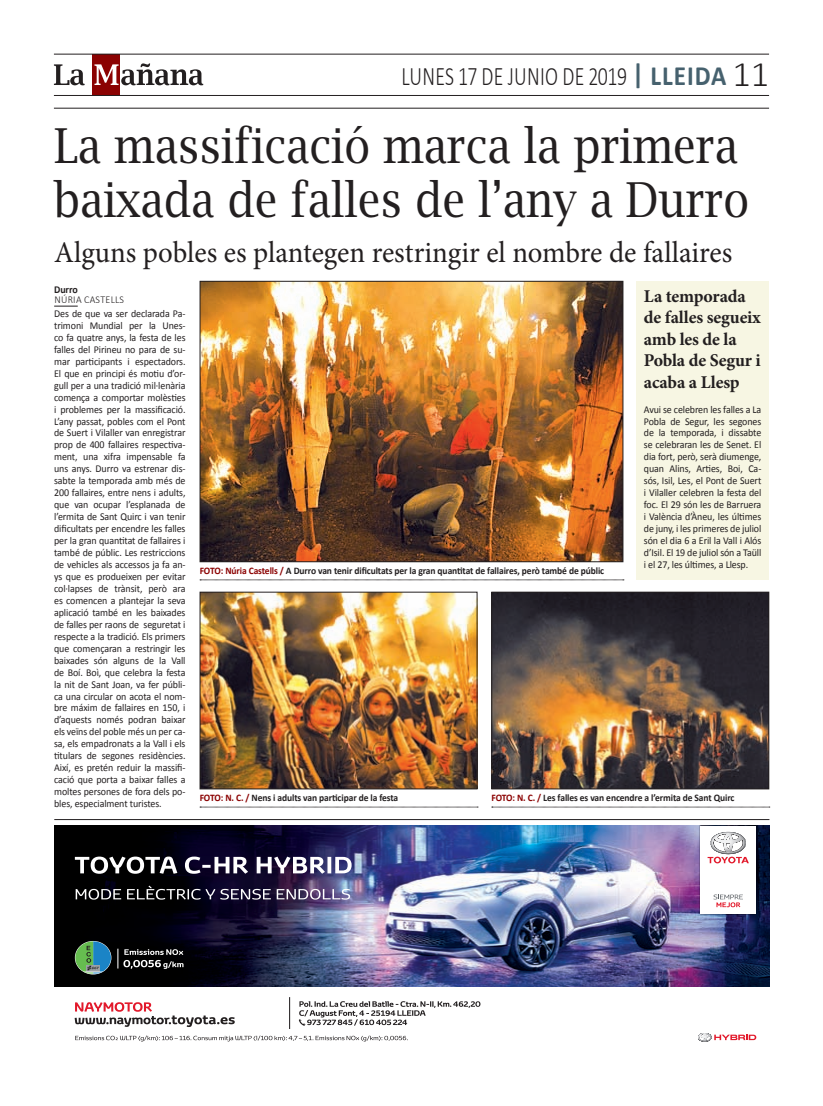
<style>
.page{position:relative;width:823px;height:1106px;background:#fff}
.page>*{position:absolute;margin:0;border:0;box-sizing:border-box;transform-origin:0 0}
.t1{font:48px/54px "Lucida Bright";color:#231f20;scale:.89 1}
.t2{font:30px "Minion Pro";color:#231f20;scale:.96 1}
.t3{font:300 26.8px "Calibri";letter-spacing:.015em;color:#231f20;scale:.74 1}
.t4{font:700 18px/21.6px "Minion Pro";letter-spacing:-.005em;color:#231f20}
.t5{font:10.5px/12px "Calibri";letter-spacing:-.01em;color:#231f20;text-align:justify;scale:.95 1}
.t6{font:300 10.5px/10px "Calibri";letter-spacing:.03em;color:#231f20;scale:.95 1}
.t7{font:700 10px "Calibri";letter-spacing:-.01em;color:#231f20;scale:.95 1}
.s1{font-weight:700;font-size:28px;color:#46616e}
.s2{font-size:36px}
.s3{font-weight:700}
.s4{color:#8b0202}
</style>
<div class="page">
<svg style="left:54px;top:306px;width:24px;height:1px"></svg>
<hr style="left:54px;top:108px;width:714px;height:1px;background:#231f20">
<svg style="left:200px;top:579px;width:423px;height:1px"></svg>
<img style="left:202px;top:283px;width:418px;height:277px">
<div style="left:200px;top:281px;width:422px;height:281px;border:1px solid #231f20"></div>
<svg style="left:200px;top:806px;width:278px;height:1px"></svg>
<img style="left:202px;top:594px;width:273px;height:193px">
<div style="left:200px;top:592px;width:277px;height:197px;border:1px solid #231f20"></div>
<svg style="left:491px;top:806px;width:278px;height:1px"></svg>
<img style="left:493px;top:594px;width:273px;height:193px">
<div style="left:491px;top:592px;width:277px;height:197px;border:1px solid #231f20"></div>
<div style="left:93px;top:54px;width:27px;height:41px;background:#8b0202"></div>
<svg style="left:94px;top:63px;width:109px;height:22px"></svg>
<svg style="left:54px;top:64px;width:31px;height:21px"></svg>
<hr style="left:54px;top:95px;width:714px;height:1px;background:#231f20">
<hr style="left:54px;top:54px;width:714px;height:1px;background:#231f20">
<div style="left:635px;top:281px;width:133px;height:299px;background:#f7f6e3"></div>
<img style="left:54px;top:825px;width:715px;height:162px">
<svg style="left:76px;top:885px;width:274px;height:14px;background:#494457"></svg>
<svg style="left:75px;top:856px;width:276px;height:17px"></svg>
<svg style="left:75px;top:1035px;width:332px;height:6px"></svg>
<svg style="left:75px;top:941px;width:36px;height:33px"></svg>
<svg style="left:118px;top:948px;width:65px;height:20px"></svg>
<hr style="left:289px;top:997px;width:1px;height:32px;background:#231f20">
<svg style="left:75px;top:1002px;width:159px;height:25px"></svg>
<svg style="left:298px;top:1001px;width:182px;height:24px"></svg>
<img style="left:698px;top:825px;width:59px;height:90px">
<div style="left:700px;top:825px;width:55px;height:88px;background:#fff"></div>
<svg style="left:707px;top:832px;width:41px;height:31px"></svg>
<svg style="left:713px;top:894px;width:29px;height:13px"></svg>
<svg style="left:698px;top:1033px;width:57px;height:8px"></svg>
<hr style="left:54px;top:819px;width:715px;height:1px;background:#231f20">
<p class="t3" style="left:401px;top:60px;width:498px">LUNES 17 DE JUNIO DE 2019 <span class="s1">| LLEIDA</span> <span class="s2">11</span></p>
<p class="t1" style="left:54px;top:119px;width:782px">La massificació marca la primera baixada de falles de l’any a Durro</p>
<p class="t2" style="left:54px;top:232px;width:707px">Alguns pobles es plantegen restringir el nombre de fallaires</p>
<p class="t6" style="left:54px;top:284px;width:75px"><span class="s3">Durro<br></span>NÚRIA CASTELLS</p>
<p class="t5" style="left:54px;top:307px;width:140px">Des de que va ser declarada Pa&shy;trimoni Mundial per la Unes&shy;co fa quatre anys, la festa de les falles del Pirineu no para de su&shy;mar participants i espectadors.<br>El que en principi és motiu d’or&shy;gull per a una tradició mil·lenària comença a comportar molèsties i problemes per la massificació.<br>L’any passat, pobles com el Pont de Suert i Vilaller van enregistrar prop de 400 fallaires respectiva&shy;ment, una xifra impensable fa uns anys. Durro va estrenar dis&shy;sabte la temporada amb més de 200 fallaires, entre nens i adults, que van ocupar l’esplanada de l’ermita de Sant Quirc i van tenir dificultats per encendre les falles per la gran quantitat de fallaires i també de públic. Les restriccions de vehicles als accessos ja fa an&shy;ys que es produeixen per evitar col·lapses de trànsit, però ara es comencen a plantejar la seva aplicació també en les baixades de falles per raons de seguretat i respecte a la tradició. Els primers que començaran a restringir les baixades són alguns de la Vall de Boí. Boì, que celebra la festa la nit de Sant Joan, va fer públi&shy;ca una circular on acota el nom&shy;bre máxim de fallaires en 150, i d’aquests només podran baixar els veïns del poble més un per ca&shy;sa, els empadronats a la Vall i els titulars de segones residències.<br>Així, es pretén reduir la massifi&shy;cació que porta a baixar falles a moltes persones de fora dels po&shy;bles, especialment turistes.</p>
<p class="t4" style="left:643px;top:285px;width:118px">La temporada de falles segueix amb les de la<br>Pobla de Segur i acaba a Llesp</p>
<p class="t5" style="left:643px;top:403px;width:125px">Avui se celebren les falles a La Pobla de Segur, les segones de la temporada, i dissabte se celebraran les de Senet. El dia fort, però, serà diumenge, quan Alins, Arties, Boi, Ca&shy;sós, Isil, Les, el Pont de Suert i Vilaller celebren la festa del foc. El 29 són les de Barruera i València d’Àneu, les últimes de juny, i les primeres de juliol són el dia 6 a Eril la Vall i Alós d’Isil. El 19 de juliol són a Taüll i el 27, les últimes, a Llesp.</p>
<p class="t7" style="left:200px;top:564px;width:427px"><span class="s4">FOTO: Núria Castells /</span> A Durro van tenir dificultats per la gran quantitat de fallaires, però també de públic</p>
<p class="t7" style="left:200px;top:791px;width:210px"><span class="s4">FOTO: N. C. /</span> Nens i adults van participar de la festa</p>
<p class="t7" style="left:491px;top:791px;width:257px"><span class="s4">FOTO: N. C. /</span> Les falles es van encendre a l’ermita de Sant Quirc</p>
</div>
